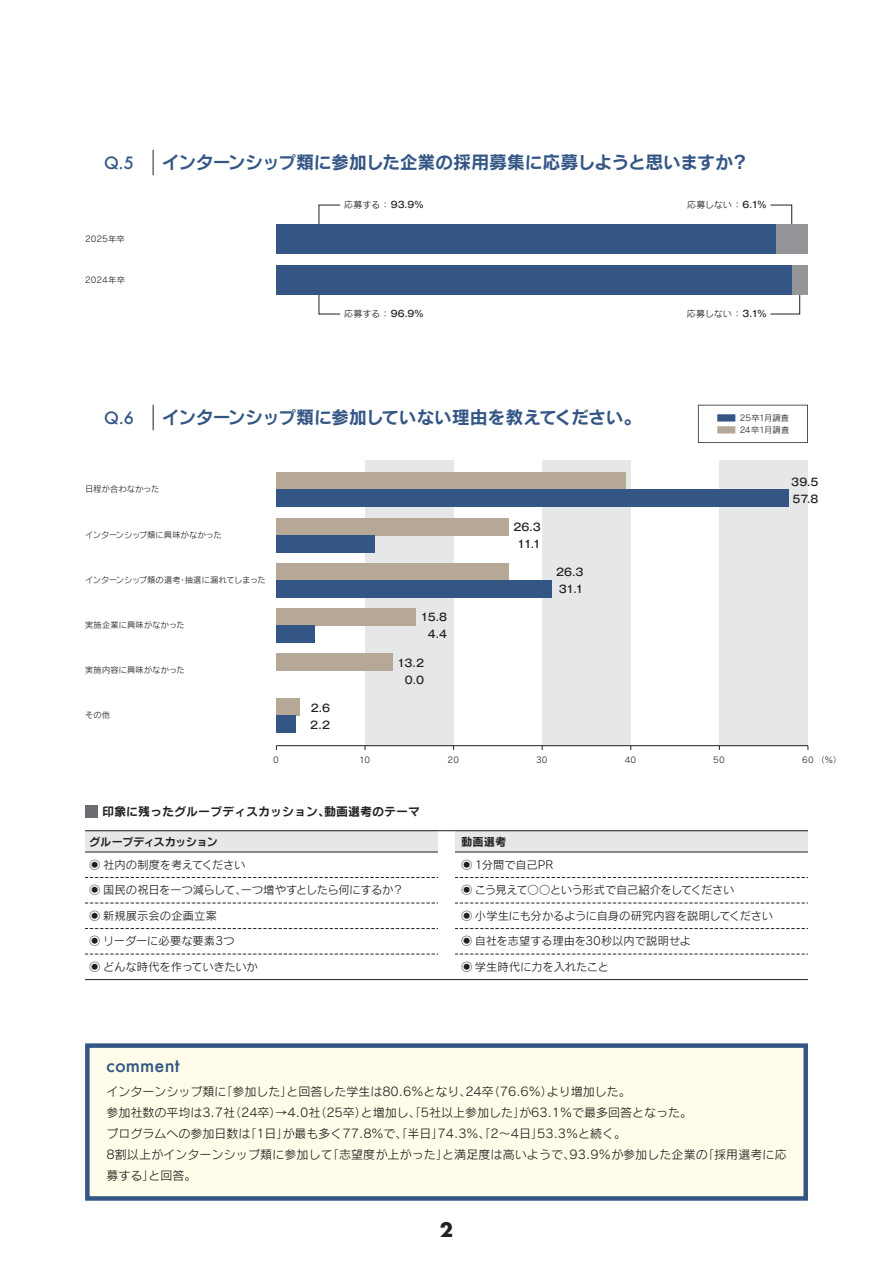
<style>
.page{position:relative;width:893px;height:1263px;background:#fff}
.page>*{position:absolute;margin:0;border:0;box-sizing:border-box;transform-origin:0 0}
.t1{font:700 19.5px "Futura";color:#231f20}
.t2{font:18px "Rodin Cattleya Pro B";letter-spacing:-.04em;color:#335685}
.t3{font:500 18px "Futura";letter-spacing:.005em;color:#335685}
.t4{font:500 16.5px "Futura";color:#335685}
.t5{font:12px/21px "Rodin Cattleya Pro M";color:#231f20}
.t6{font:12px "Rodin Cattleya Pro B";color:#231f20}
.t7{font:11.25px "Rodin Cattleya Pro M";letter-spacing:-.01em;color:#231f20}
.t8{font:11.25px "Rodin Cattleya Pro M";letter-spacing:-.035em;color:#231f20}
.t9{font:11.25px "Rodin Cattleya Pro M";letter-spacing:-.04em;color:#231f20}
.t10{font:11.25px "Rodin Cattleya Pro B";letter-spacing:-.045em;color:#231f20}
.t11{font:11.25px "Rodin Cattleya Pro M";letter-spacing:.015em;color:#231f20}
.t12{font:500 10.5px/17px "Gothic MB101 Pro";letter-spacing:-.035em;color:#231f20}
.t13{font:9px "Rodin Cattleya Pro M";letter-spacing:.005em;color:#231f20}
.t14{font:8.25px "Rodin Cattleya Pro M";letter-spacing:.01em;color:#231f20}
.t15{font:8.25px "Rodin Cattleya Pro M";letter-spacing:-.015em;color:#231f20}
.s1{font-family:"Gothic MB101 Pro";font-weight:500}
.s2{color:#335685}
.s3{color:#b6a897}
.s4{font-family:"Koz Go Pr 6 N"}
</style>
<div class="page">
<div style="left:85px;top:831px;width:353px;height:21px;background:#e6e7e9"></div>
<div style="left:455px;top:831px;width:353px;height:21px;background:#e6e7e9"></div>
<svg style="left:85px;top:1043px;width:723px;height:158px;background:#f0f1e2"></svg>
<svg style="left:318px;top:205px;width:23px;height:19px"></svg>
<svg style="left:770px;top:205px;width:22px;height:19px"></svg>
<svg style="left:318px;top:295px;width:23px;height:19px"></svg>
<svg style="left:770px;top:295px;width:30px;height:19px"></svg>
<div style="left:719px;top:460px;width:89px;height:286px;background:#e6e7e9"></div>
<div style="left:542px;top:460px;width:89px;height:286px;background:#e6e7e9"></div>
<div style="left:365px;top:460px;width:89px;height:286px;background:#e6e7e9"></div>
<div style="left:85px;top:805px;width:13px;height:13px;background:#6c6d70"></div>
<div style="left:791px;top:265px;width:17px;height:30px;background:#939598"></div>
<div style="left:276px;top:265px;width:515px;height:30px;background:#335685"></div>
<div style="left:775px;top:224px;width:33px;height:30px;background:#939598"></div>
<div style="left:276px;top:224px;width:499px;height:30px;background:#335685"></div>
<hr style="left:276px;top:745px;width:532px;height:1px;background:#231f20">
<div style="left:276px;top:473px;width:350px;height:17px;background:#b6a897"></div>
<div style="left:276px;top:518px;width:233px;height:17px;background:#b6a897"></div>
<div style="left:276px;top:563px;width:233px;height:17px;background:#b6a897"></div>
<div style="left:276px;top:608px;width:140px;height:17px;background:#b6a897"></div>
<div style="left:276px;top:654px;width:117px;height:17px;background:#b6a897"></div>
<div style="left:276px;top:699px;width:23px;height:17px;background:#b6a897"></div>
<div style="left:276px;top:490px;width:512px;height:17px;background:#335685"></div>
<div style="left:276px;top:535px;width:99px;height:17px;background:#335685"></div>
<div style="left:276px;top:580px;width:276px;height:17px;background:#335685"></div>
<div style="left:276px;top:625px;width:39px;height:17px;background:#335685"></div>
<div style="left:276px;top:716px;width:20px;height:17px;background:#335685"></div>
<svg style="left:698px;top:405px;width:110px;height:38px"></svg>
<svg style="left:153px;top:150px;width:1px;height:25px"></svg>
<svg style="left:153px;top:405px;width:1px;height:25px"></svg>
<svg style="left:85px;top:954px;width:353px;height:1px"></svg>
<svg style="left:85px;top:928px;width:353px;height:1px"></svg>
<svg style="left:85px;top:903px;width:353px;height:1px"></svg>
<svg style="left:85px;top:877px;width:353px;height:1px"></svg>
<hr style="left:85px;top:852px;width:353px;height:1px;background:#231f20">
<svg style="left:455px;top:954px;width:353px;height:1px"></svg>
<svg style="left:455px;top:928px;width:353px;height:1px"></svg>
<svg style="left:455px;top:903px;width:353px;height:1px"></svg>
<svg style="left:455px;top:877px;width:353px;height:1px"></svg>
<hr style="left:455px;top:852px;width:353px;height:1px;background:#231f20">
<hr style="left:85px;top:979px;width:723px;height:1px;background:#231f20">
<hr style="left:85px;top:830px;width:723px;height:1px;background:#231f20">
<h3 class="t4" style="left:104px;top:151px;width:32px">Q.5</h3>
<h2 class="t2" style="left:162px;top:150px;width:589px">インターンシップ類に参加した企業の採用募集に応募しようと思いますか？</h2>
<p class="t14" style="left:85px;top:234px;width:41px">2025年卒</p>
<p class="t14" style="left:85px;top:275px;width:41px">2024年卒</p>
<p class="t13" style="left:344px;top:199px;width:81px">応募する ： <span class="s1">93.9%</span></p>
<p class="t13" style="left:687px;top:199px;width:81px">応募しない ： <span class="s1">6.1%</span></p>
<p class="t13" style="left:344px;top:308px;width:81px">応募する ： <span class="s1">96.9%</span></p>
<p class="t13" style="left:687px;top:308px;width:81px">応募しない ： <span class="s1">3.1%</span></p>
<h3 class="t4" style="left:104px;top:406px;width:31px">Q.6</h3>
<h2 class="t2" style="left:162px;top:405px;width:481px">インターンシップ類に参加していない理由を教えてください。</h2>
<p class="t14" style="left:85px;top:484px;width:76px">日程が合わなかった</p>
<p class="t14" style="left:85px;top:529px;width:138px">インターンシップ類に興味がなかった</p>
<p class="t15" style="left:85px;top:574px;width:182px">インターンシップ類の選考・抽選に漏れてしまった</p>
<p class="t14" style="left:85px;top:619px;width:101px">実施企業に興味がなかった</p>
<p class="t14" style="left:85px;top:665px;width:101px">実施内容に興味がなかった</p>
<p class="t14" style="left:85px;top:710px;width:27px">その他</p>
<p class="t12" style="left:310px;top:698px;width:21px">2.6<br>2.2</p>
<p class="t12" style="left:421px;top:608px;width:28px;text-align:right">15.8<br>4.4</p>
<p class="t12" style="left:397px;top:653px;width:28px;text-align:right">13.2<br>0.0</p>
<p class="t12" style="left:514px;top:517px;width:29px;text-align:center">26.3<br>11.1</p>
<p class="t12" style="left:556px;top:562px;width:29px">26.3<br>31.1</p>
<p class="t14" style="left:716px;top:413px;width:74px"><span class="s2">■</span> 25卒1月調査</p>
<p class="t14" style="left:716px;top:425px;width:75px"><span class="s3">■</span>24卒1月調査</p>
<p class="t12" style="left:791px;top:472px;width:29px">39.5<br>57.8</p>
<p class="t14" style="left:273px;top:754px;width:7px">0</p>
<p class="t14" style="left:359px;top:754px;width:12px">10</p>
<p class="t14" style="left:448px;top:754px;width:13px">20</p>
<p class="t14" style="left:536px;top:754px;width:13px">30</p>
<p class="t14" style="left:625px;top:754px;width:13px">40</p>
<p class="t14" style="left:713px;top:754px;width:13px">50</p>
<p class="t14" style="left:802px;top:754px;width:41px">60 （％）</p>
<p class="t6" style="left:102px;top:803px;width:320px">印象に残ったグループディスカッション、動画選考のテーマ</p>
<p class="t10" style="left:89px;top:834px;width:130px">グループディスカッション</p>
<p class="t7" style="left:89px;top:857px;width:158px"><span class="s4">◉</span> 社内の制度を考えてください</p>
<p class="t8" style="left:89px;top:882px;width:316px"><span class="s4">◉</span> 国民の祝日を一つ減らして、一つ増やすとしたら何にするか？</p>
<p class="t11" style="left:89px;top:908px;width:129px"><span class="s4">◉</span> 新規展示会の企画立案</p>
<p class="t7" style="left:89px;top:933px;width:147px"><span class="s4">◉</span> リーダーに必要な要素3つ</p>
<p class="t7" style="left:89px;top:959px;width:170px"><span class="s4">◉</span> どんな時代を作っていきたいか</p>
<p class="t10" style="left:461px;top:834px;width:47px">動画選考</p>
<p class="t7" style="left:461px;top:857px;width:94px"><span class="s4">◉</span> 1分間で自己PR</p>
<p class="t9" style="left:461px;top:882px;width:275px"><span class="s4">◉</span> こう見えて○○という形式で自己紹介をしてください</p>
<p class="t7" style="left:461px;top:908px;width:313px"><span class="s4">◉</span> 小学生にも分かるように自身の研究内容を説明してください</p>
<p class="t7" style="left:461px;top:933px;width:232px"><span class="s4">◉</span> 自社を志望する理由を30秒以内で説明せよ</p>
<p class="t7" style="left:461px;top:959px;width:149px"><span class="s4">◉</span> 学生時代に力を入れたこと</p>
<h2 class="t3" style="left:106px;top:1053px;width:75px">comment</h2>
<p class="t5" style="left:106px;top:1081px;width:682px">インターンシップ類に「参加した」と回答した学生は80.6％となり、24卒（76.6％）より増加した。<br>参加社数の平均は3.7社（24卒）→4.0社（25卒）と増加し、「5社以上参加した」が63.1％で最多回答となった。<br>プログラムへの参加日数は「1日」が最も多く77.8％で、「半日」74.3％、「2～4日」53.3％と続く。<br>8割以上がインターンシップ類に参加して「志望度が上がった」と満足度は高いようで、93.9％が参加した企業の「採用選考に応募する」と回答。</p>
<h1 class="t1" style="left:440px;top:1215px;width:15px">2</h1>
</div>
